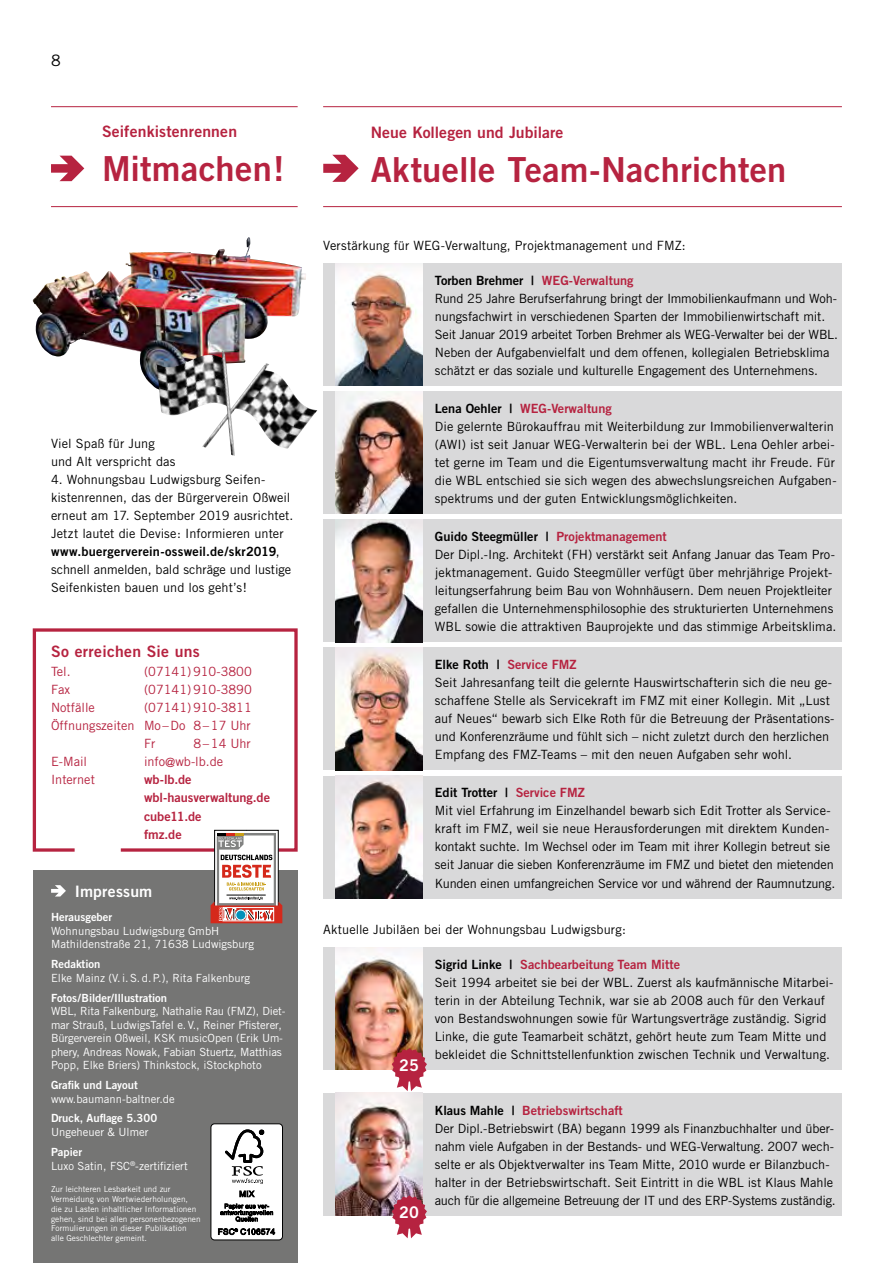
<style>
.page{position:relative;width:893px;height:1263px;background:#fff}
.page>*{position:absolute;margin:0;border:0;box-sizing:border-box;transform-origin:0 0}
.t1{font:34.5px "Trade Gothic Bold Two";letter-spacing:.005em;color:#b62340}
.t2{font:16.05px "Trade Gothic Bold Two";color:#fff}
.t3{font:15.75px "Trade Gothic Bold Two";letter-spacing:.01em;color:#b62340}
.t4{font:15.75px "Trade Gothic Bold Two";letter-spacing:.01em;color:#fff}
.t5{font:15.75px "Trade Gothic";color:#000}
.t6{font:12.75px/18px "Trade Gothic";color:#000}
.t7{font:12.75px/18px "Trade Gothic Bold Two";color:#b62340}
.t8{font:12.75px "Trade Gothic";color:#b62340}
.t9{font:12.75px "Trade Gothic Bold Two";color:#000}
.t10{font:12.75px "Trade Gothic Bold Two";letter-spacing:.02em;color:#000}
.t11{font:11.25px/13.5px "Trade Gothic";color:#fff}
.t12{font:11.25px "Trade Gothic Bold Two";color:#fff}
.t13{font:8.25px/9.8px "Trade Gothic";color:#fff}
.s1{font-family:"Trade Gothic"}
.s2{color:#b62340}
.s3{color:#000}
</style>
<div class="page">
<hr style="left:323px;top:106px;width:519px;height:1px;background:#b62340">
<hr style="left:323px;top:206px;width:519px;height:1px;background:#b62340">
<div style="left:33px;top:870px;width:265px;height:393px;background:#757574"></div>
<svg style="left:51px;top:885px;width:15px;height:11px"></svg>
<svg style="left:51px;top:156px;width:33px;height:25px"></svg>
<hr style="left:51px;top:106px;width:247px;height:1px;background:#b62340">
<hr style="left:51px;top:206px;width:247px;height:1px;background:#b62340">
<svg style="left:323px;top:155px;width:36px;height:27px"></svg>
<svg style="left:32px;top:628px;width:266px;height:224px"></svg>
<div style="left:323px;top:776px;width:519px;height:122px;background:#d9d9da"></div>
<div style="left:323px;top:947px;width:519px;height:123px;background:#d9d9da"></div>
<div style="left:323px;top:1093px;width:519px;height:122px;background:#d9d9da"></div>
<div style="left:323px;top:263px;width:519px;height:123px;background:#d9d9da"></div>
<div style="left:323px;top:648px;width:519px;height:122px;background:#d9d9da"></div>
<div style="left:323px;top:391px;width:519px;height:123px;background:#d9d9da"></div>
<div style="left:323px;top:519px;width:519px;height:123px;background:#d9d9da"></div>
<svg style="left:211px;top:830px;width:71px;height:93px"></svg>
<img style="left:33px;top:239px;width:215px;height:150px">
<img style="left:157px;top:350px;width:160px;height:106px">
<img style="left:336px;top:519px;width:86px;height:123px">
<img style="left:336px;top:391px;width:86px;height:123px">
<img style="left:336px;top:947px;width:86px;height:123px">
<svg style="left:392px;top:1048px;width:35px;height:43px"></svg>
<img style="left:336px;top:1093px;width:86px;height:122px">
<svg style="left:392px;top:1195px;width:35px;height:43px"></svg>
<img style="left:336px;top:776px;width:86px;height:122px">
<img style="left:336px;top:263px;width:86px;height:123px">
<img style="left:336px;top:648px;width:86px;height:122px">
<div style="left:211px;top:1124px;width:71px;height:116px;background:#fff;border-radius:4px"></div>
<div style="left:211px;top:1123px;width:72px;height:117px;border:1px solid #000;border-radius:4px"></div>
<svg style="left:225px;top:1129px;width:39px;height:55px"></svg>
<svg style="left:220px;top:1190px;width:53px;height:32px"></svg>
<svg style="left:218px;top:1228px;width:57px;height:7px"></svg>
<p class="t5" style="left:51px;top:51px;width:11px">8</p>
<p class="t3" style="left:102px;top:122px;width:137px">Seifenkistenrennen</p>
<h1 class="t1" style="left:102px;top:147px;width:184px">Mitmachen!</h1>
<p class="t6" style="left:51px;top:435px;width:126px">Viel Spaß für Jung und Alt verspricht das</p>
<p class="t6" style="left:51px;top:471px;width:244px">4. Wohnungsbau Ludwigsburg Seifen&shy;kistenrennen, das der Bürgerverein Oßweil erneut am 17. September 2019 ausrichtet.<br>Jetzt lautet die Devise: Informieren unter</p>
<p class="t10" style="left:51px;top:544px;width:230px">www.buergerverein-ossweil.de/skr2019<span class="s1">,</span></p>
<p class="t6" style="left:51px;top:561px;width:242px">schnell anmelden, bald schräge und lustige<br>Seifenkisten bauen und los geht’s!</p>
<p class="t3" style="left:51px;top:641px;width:150px">So erreichen Sie uns</p>
<p class="t8" style="left:51px;top:664px;width:21px">Tel.</p>
<p class="t8" style="left:144px;top:664px;width:109px">(07141)910-3800</p>
<p class="t8" style="left:51px;top:682px;width:21px">Fax</p>
<p class="t8" style="left:144px;top:682px;width:109px">(07141)910-3890</p>
<p class="t8" style="left:51px;top:700px;width:45px">Notfälle</p>
<p class="t8" style="left:144px;top:700px;width:109px">(07141)910-3811</p>
<p class="t8" style="left:51px;top:718px;width:201px">Öffnungszeiten Mo –Do 8–17 Uhr</p>
<p class="t8" style="left:144px;top:736px;width:13px">Fr</p>
<p class="t8" style="left:194px;top:736px;width:59px">8–14 Uhr</p>
<p class="t8" style="left:51px;top:754px;width:38px">E-Mail</p>
<p class="t8" style="left:144px;top:754px;width:81px">info@wb-lb.de</p>
<p class="t8" style="left:51px;top:772px;width:45px">Internet</p>
<p class="t7" style="left:144px;top:771px;width:128px">wb-lb.de wbl-hausverwaltung.de cube11.de<br>fmz.de</p>
<p class="t4" style="left:75px;top:881px;width:79px">Impressum</p>
<p class="t12" style="left:51px;top:910px;width:63px">Herausgeber</p>
<p class="t11" style="left:51px;top:924px;width:205px">Wohnungsbau Ludwigsburg GmbH<br>Mathildenstraße 21, 71638 Ludwigsburg</p>
<p class="t12" style="left:51px;top:957px;width:51px">Redaktion</p>
<p class="t11" style="left:51px;top:971px;width:201px">Elke Mainz (V.i.S.d.P.), Rita Falkenburg</p>
<p class="t12" style="left:51px;top:991px;width:118px">Fotos/Bilder/Illustration</p>
<p class="t11" style="left:51px;top:1004px;width:236px">WBL, Rita Falkenburg, Nathalie Rau (FMZ), Diet&shy;mar Strauß, LudwigsTafel e.V., Reiner Pfisterer, Bürgerverein Oßweil, KSK musicOpen (Erik Um&shy;phery, Andreas Nowak, Fabian Stuertz, Matthias Popp, Elke Briers) Thinkstock, iStockphoto</p>
<p class="t12" style="left:51px;top:1078px;width:88px">Grafik und Layout</p>
<p class="t11" style="left:51px;top:1091px;width:125px">www.baumann-baltner.de</p>
<p class="t12" style="left:51px;top:1111px;width:108px">Druck, Auflage 5.300</p>
<p class="t11" style="left:51px;top:1125px;width:99px">Ungeheuer &amp; Ulmer</p>
<p class="t12" style="left:51px;top:1145px;width:33px">Papier</p>
<p class="t11" style="left:51px;top:1159px;width:138px">Luxo Satin, FSC<sup>®</sup>-zertifiziert</p>
<p class="t13" style="left:51px;top:1184px;width:151px">Zur leichteren Lesbarkeit und zur Vermeidung von Wortwiederholungen, die zu Lasten inhaltlicher Informationen gehen, sind bei allen personenbezogenen Formulierungen in dieser Publikation alle Geschlechter gemeint.</p>
<p class="t3" style="left:371px;top:122px;width:194px">Neue Kollegen und Jubilare</p>
<h1 class="t1" style="left:371px;top:148px;width:417px">Aktuelle Team-Nachrichten</h1>
<p class="t6" style="left:323px;top:237px;width:364px">Verstärkung für WEG-Verwaltung, Projektmanagement und FMZ:</p>
<p class="t9" style="left:435px;top:272px;width:200px">Torben Brehmer | <span class="s2">WEG-Verwaltung</span></p>
<p class="t6" style="left:435px;top:289px;width:405px">Rund 25 Jahre Berufserfahrung bringt der Immobilienkaufmann und Woh&shy;nungsfachwirt in verschiedenen Sparten der Immobilienwirtschaft mit.<br>Seit Januar 2019 arbeitet Torben Brehmer als WEG-Verwalter bei der WBL.<br>Neben der Aufgabenvielfalt und dem offenen, kollegialen Betriebsklima schätzt er das soziale und kulturelle Engagement des Unternehmens.</p>
<p class="t7" style="left:435px;top:399px;width:178px"><span class="s3">Lena Oehler |</span> WEG-Verwaltung</p>
<p class="t6" style="left:435px;top:417px;width:403px">Die gelernte Bürokauffrau mit Weiterbildung zur Immobilienverwalterin (AWI) ist seit Januar WEG-Verwalterin bei der WBL. Lena Oehler arbei&shy;tet gerne im Team und die Eigentumsverwaltung macht ihr Freude. Für die WBL entschied sie sich wegen des abwechslungsreichen Aufgaben&shy;spektrums und der guten Entwicklungsmöglichkeiten.</p>
<p class="t9" style="left:435px;top:529px;width:233px">Guido Steegmüller | <span class="s2">Projektmanagement</span></p>
<p class="t6" style="left:435px;top:545px;width:403px">Der Dipl.-Ing. Architekt (FH) verstärkt seit Anfang Januar das Team Pro&shy;jektmanagement. Guido Steegmüller verfügt über mehrjährige Projekt&shy;leitungserfahrung beim Bau von Wohnhäusern. Dem neuen Projektleiter gefallen die Unternehmensphilosophie des strukturierten Unternehmens WBL sowie die attraktiven Bauprojekte und das stimmige Arbeitsklima.</p>
<p class="t7" style="left:435px;top:655px;width:143px"><span class="s3">Elke Roth |</span> Service FMZ</p>
<p class="t6" style="left:435px;top:674px;width:401px">Seit Jahresanfang teilt die gelernte Hauswirtschafterin sich die neu ge&shy;schaffene Stelle als Servicekraft im FMZ mit einer Kollegin. Mit „Lust auf Neues“ bewarb sich Elke Roth für die Betreuung der Präsentations&shy;und Konferenzräume und fühlt sich – nicht zuletzt durch den herzlichen Empfang des FMZ-Teams – mit den neuen Aufgaben sehr wohl.</p>
<p class="t9" style="left:435px;top:785px;width:151px">Edit Trotter | <span class="s2">Service FMZ</span></p>
<p class="t6" style="left:435px;top:802px;width:402px">Mit viel Erfahrung im Einzelhandel bewarb sich Edit Trotter als Service&shy;kraft im FMZ, weil sie neue Herausforderungen mit direktem Kunden&shy;kontakt suchte. Im Wechsel oder im Team mit ihrer Kollegin betreut sie seit Januar die sieben Konferenzräume im FMZ und bietet den mietenden Kunden einen umfangreichen Service vor und während der Raumnutzung.</p>
<p class="t6" style="left:323px;top:921px;width:304px">Aktuelle Jubiläen bei der Wohnungsbau Ludwigsburg:</p>
<p class="t2" style="left:399px;top:1055px;width:21px">25</p>
<p class="t2" style="left:399px;top:1203px;width:21px">20</p>
<p class="t7" style="left:435px;top:955px;width:247px"><span class="s3">Sigrid Linke |</span> Sachbearbeitung Team Mitte</p>
<p class="t6" style="left:435px;top:973px;width:400px">Seit 1994 arbeitet sie bei der WBL. Zuerst als kaufmännische Mitarbei&shy;terin in der Abteilung Technik, war sie ab 2008 auch für den Verkauf von Bestandswohnungen sowie für Wartungsverträge zuständig. Sigrid Linke, die gute Teamarbeit schätzt, gehört heute zum Team Mitte und bekleidet die Schnittstellenfunktion zwischen Technik und Verwaltung.</p>
<p class="t7" style="left:435px;top:1101px;width:190px"><span class="s3">Klaus Mahle |</span> Betriebswirtschaft</p>
<p class="t6" style="left:435px;top:1119px;width:402px">Der Dipl.-Betriebswirt (BA) begann 1999 als Finanzbuchhalter und über&shy;nahm viele Aufgaben in der Bestands- und WEG-Verwaltung. 2007 wech&shy;selte er als Objektverwalter ins Team Mitte, 2010 wurde er Bilanzbuch&shy;halter in der Betriebswirtschaft. Seit Eintritt in die WBL ist Klaus Mahle auch für die allgemeine Betreuung der IT und des ERP-Systems zuständig.</p>
</div>
